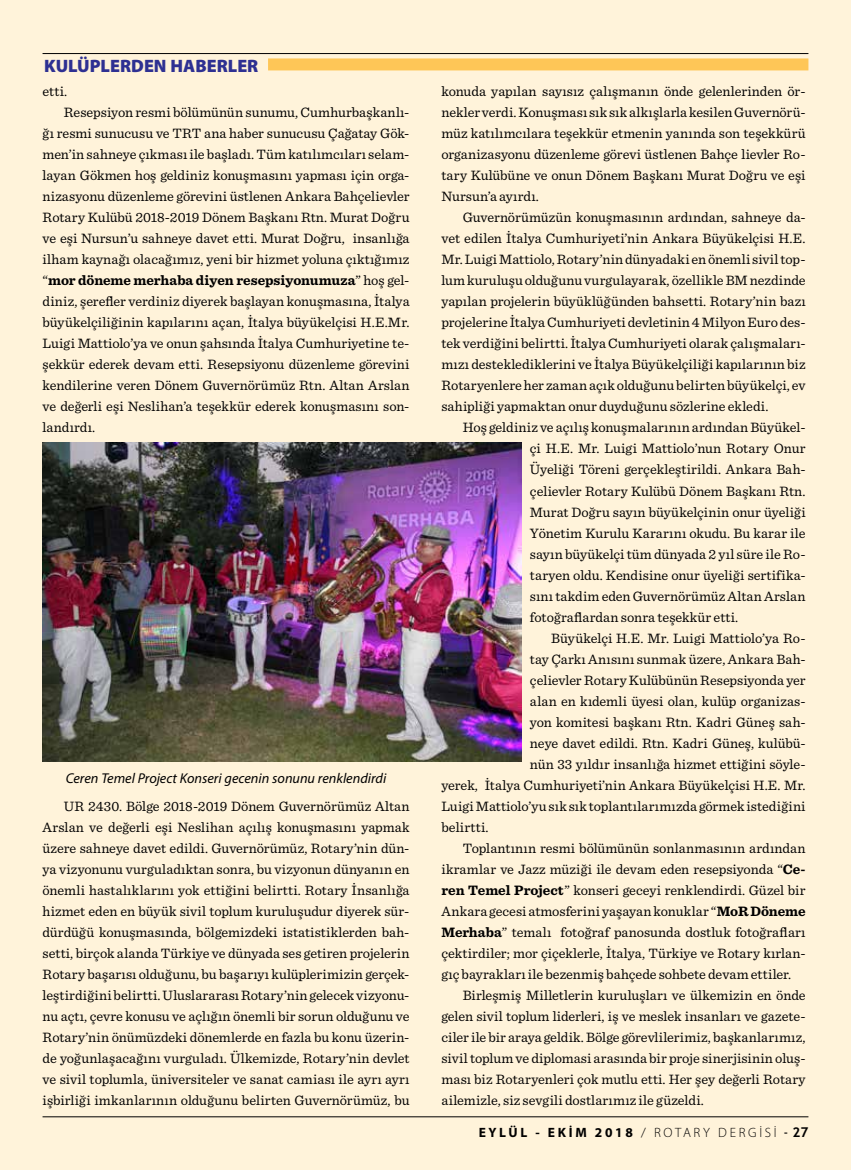
<style>
.page{position:relative;width:851px;height:1170px;background:#fff}
.page>*{position:absolute;margin:0;border:0;box-sizing:border-box;transform-origin:0 0}
.t1{font:900 18px "Myriad Pro";color:#2e3092}
.t2{font:14.25px/21px "Sentinel";color:#000;text-align:justify}
.t3{font:italic 14.25px "Myriad Pro";color:#000}
.t4{font:700 14.25px "Sentinel";color:#000}
.t5{font:700 13.5px "Myriad Pro";letter-spacing:.2em;color:#000}
.s1{font-weight:400}
.s2{font-weight:700}
.s3{font-weight:300}
.s4{font-family:"Trebuchet MS";font-weight:400}
.s5{font-family:"Trebuchet MS"}
</style>
<div class="page">
<div style="left:0;top:0;width:850px;height:1169px;background:#fff3da"></div>
<div style="left:268px;top:58px;width:540px;height:12px;background:#fec657"></div>
<hr style="left:43px;top:53px;width:765px;height:1px;background:#000">
<hr style="left:43px;top:1116px;width:765px;height:1px;background:#000">
<img style="left:43px;top:442px;width:478px;height:319px">
<p class="t1" style="left:44px;top:54px;width:216px">KULÜPLERDEN HABERLER</p>
<p class="t2" style="left:43px;top:80px;width:26px">etti.</p>
<p class="t2" style="left:64px;top:101px;width:347px">Resepsiyon resmi bölümünün sunumu, Cumhurbaşkanlı-</p>
<p class="t2" style="left:43px;top:122px;width:368px">ğı resmi sunucusu ve TRT ana haber sunucusu Çağatay Gök-</p>
<p class="t2" style="left:43px;top:143px;width:368px">men’in sahneye çıkması ile başladı. Tüm katılımcıları selam-</p>
<p class="t2" style="left:43px;top:164px;width:368px">layan Gökmen hoş geldiniz konuşmasını yapması için orga-</p>
<p class="t2" style="left:43px;top:185px;width:368px">nizasyonu düzenleme görevini üstlenen Ankara Bahçelievler</p>
<p class="t2" style="left:43px;top:206px;width:368px">Rotary Kulübü 2018-2019 Dönem Başkanı Rtn. Murat Doğru</p>
<p class="t2" style="left:43px;top:227px;width:368px">ve eşi Nursun’u sahneye davet etti. Murat Doğru, insanlığa</p>
<p class="t2" style="left:43px;top:248px;width:368px">ilham kaynağı olacağımız, yeni bir hizmet yoluna çıktığımız</p>
<p class="t4" style="left:43px;top:269px;width:368px"><span class="s1">“</span>mor döneme merhaba diyen resepsiyonumuza<span class="s1">” hoş gel-</span></p>
<p class="t2" style="left:43px;top:290px;width:368px">diniz, şerefler verdiniz diyerek başlayan konuşmasına, İtalya</p>
<p class="t2" style="left:43px;top:311px;width:368px">büyükelçiliğinin kapılarını açan, İtalya büyükelçisi H.E.Mr.</p>
<p class="t2" style="left:43px;top:332px;width:368px">Luigi Mattiolo’ya ve onun şahsında İtalya Cumhuriyetine te-</p>
<p class="t2" style="left:43px;top:353px;width:368px">şekkür ederek devam etti. Resepsiyonu düzenleme görevini</p>
<p class="t2" style="left:43px;top:374px;width:368px">kendilerine veren Dönem Guvernörümüz Rtn. Altan Arslan</p>
<p class="t2" style="left:43px;top:395px;width:368px">ve değerli eşi Neslihan’a teşekkür ederek konuşmasını son-</p>
<p class="t2" style="left:43px;top:416px;width:54px">landırdı.</p>
<p class="t3" style="left:66px;top:769px;width:322px">Ceren Temel Project Konseri gecenin sonunu renklendirdi</p>
<p class="t2" style="left:43px;top:794px;width:368px;text-indent:21px">UR 2430. Bölge 2018-2019 Dönem Guvernörümüz Altan Arslan ve değerli eşi Neslihan açılış konuşmasını yapmak üzere sahneye davet edildi. Guvernörümüz, Rotary’nin dün&shy;ya vizyonunu vurguladıktan sonra, bu vizyonun dünyanın en önemli hastalıklarını yok ettiğini belirtti. Rotary İnsanlığa hizmet eden en büyük sivil toplum kuruluşudur diyerek sür&shy;dürdüğü konuşmasında, bölgemizdeki istatistiklerden bah&shy;setti, birçok alanda Türkiye ve dünyada ses getiren projelerin Rotary başarısı olduğunu, bu başarıyı kulüplerimizin gerçek&shy;leştirdiğini belirtti. Uluslararası Rotary’nin gelecek vizyonu&shy;nu açtı, çevre konusu ve açlığın önemli bir sorun olduğunu ve Rotary’nin önümüzdeki dönemlerde en fazla bu konu üzerin&shy;de yoğunlaşacağını vurguladı. Ülkemizde, Rotary’nin devlet ve sivil toplumla, üniversiteler ve sanat camiası ile ayrı ayrı işbirliği imkanlarının olduğunu belirten Guvernörümüz, bu</p>
<p class="t2" style="left:441px;top:80px;width:365px">konuda yapılan sayısız çalışmanın önde gelenlerinden ör&shy;nekler verdi. Konuşması sık sık alkışlarla kesilen Guvernörü&shy;müz katılımcılara teşekkür etmenin yanında son teşekkürü organizasyonu düzenleme görevi üstlenen Bahçe lievler Ro&shy;tary Kulübüne ve onun Dönem Başkanı Murat Doğru ve eşi Nursun’a ayırdı.</p>
<p class="t2" style="left:441px;top:206px;width:365px;text-indent:21px">Guvernörümüzün konuşmasının ardından, sahneye da&shy;vet edilen İtalya Cumhuriyeti’nin Ankara Büyükelçisi H.E.<br>Mr. Luigi Mattiolo, Rotary’nin dünyadaki en önemli sivil top&shy;lum kuruluşu olduğunu vurgulayarak, özellikle BM nezdinde yapılan projelerin büyüklüğünden bahsetti. Rotary’nin bazı projelerine İtalya Cumhuriyeti devletinin 4 Milyon Euro des&shy;tek verdiğini belirtti. İtalya Cumhuriyeti olarak çalışmaları&shy;mızı desteklediklerini ve İtalya Büyükelçiliği kapılarının biz Rotaryenlere her zaman açık olduğunu belirten büyükelçi, ev sahipliği yapmaktan onur duyduğunu sözlerine ekledi.</p>
<p class="t2" style="left:530px;top:416px;width:277px;text-indent:-67px">Hoş geldiniz ve açılış konuşmalarının ardından Büyükel&shy;çi H.E. Mr. Luigi Mattiolo’nun Rotary Onur Üyeliği Töreni gerçekleştirildi. Ankara Bah&shy;çelievler Rotary Kulübü Dönem Başkanı Rtn.<br>Murat Doğru sayın büyükelçinin onur üyeliği Yönetim Kurulu Kararını okudu. Bu karar ile sayın büyükelçi tüm dünyada 2 yıl süre ile Ro&shy;taryen oldu. Kendisine onur üyeliği sertifika&shy;sını takdim eden Guvernörümüz Altan Arslan fotoğraflardan sonra teşekkür etti.</p>
<p class="t2" style="left:551px;top:626px;width:256px">Büyükelçi H.E. Mr. Luigi Mattiolo’ya Ro-</p>
<p class="t2" style="left:530px;top:647px;width:277px">tay Çarkı Anısını sunmak üzere, Ankara Bah-</p>
<p class="t2" style="left:530px;top:668px;width:277px">çelievler Rotary Kulübünün Resepsiyonda yer</p>
<p class="t2" style="left:530px;top:689px;width:277px">alan en kıdemli üyesi olan, kulüp organizas-</p>
<p class="t2" style="left:530px;top:710px;width:277px">yon komitesi başkanı Rtn. Kadri Güneş sah-</p>
<p class="t2" style="left:530px;top:731px;width:277px">neye davet edildi. Rtn. Kadri Güneş, kulübü-</p>
<p class="t2" style="left:530px;top:752px;width:277px">nün 33 yıldır insanlığa hizmet ettiğini söyle-</p>
<p class="t2" style="left:441px;top:773px;width:365px">yerek, İtalya Cumhuriyeti’nin Ankara Büyükelçisi H.E. Mr.</p>
<p class="t2" style="left:441px;top:794px;width:365px">Luigi Mattiolo’yu sık sık toplantılarımızda görmek istediğini</p>
<p class="t2" style="left:441px;top:815px;width:49px">belirtti.</p>
<p class="t2" style="left:462px;top:836px;width:344px">Toplantının resmi bölümünün sonlanmasının ardından</p>
<p class="t2" style="left:441px;top:857px;width:365px">ikramlar ve Jazz müziği ile devam eden resepsiyonda “<span class="s2">Ce-</span></p>
<p class="t2" style="left:441px;top:878px;width:365px"><span class="s2">ren Temel Project</span>” konseri geceyi renklendirdi. Güzel bir</p>
<p class="t2" style="left:441px;top:899px;width:365px">Ankara gecesi atmosferini yaşayan konuklar “<span class="s2">MoR Döneme</span></p>
<p class="t2" style="left:441px;top:920px;width:365px"><span class="s2">Merhaba</span>” temalı fotoğraf panosunda dostluk fotoğrafları</p>
<p class="t2" style="left:441px;top:941px;width:365px">çektirdiler; mor çiçeklerle, İtalya, Türkiye ve Rotary kırlan-</p>
<p class="t2" style="left:441px;top:962px;width:351px">gıç bayrakları ile bezenmiş bahçede sohbete devam ettiler.</p>
<p class="t2" style="left:462px;top:983px;width:344px">Birleşmiş Milletlerin kuruluşları ve ülkemizin en önde</p>
<p class="t2" style="left:441px;top:1004px;width:365px">gelen sivil toplum liderleri, iş ve meslek insanları ve gazete-</p>
<p class="t2" style="left:441px;top:1025px;width:365px">ciler ile bir araya geldik. Bölge görevlilerimiz, başkanlarımız,</p>
<p class="t2" style="left:441px;top:1046px;width:365px">sivil toplum ve diplomasi arasında bir proje sinerjisinin oluş-</p>
<p class="t2" style="left:441px;top:1067px;width:365px">ması biz Rotaryenleri çok mutlu etti. Her şey değerli Rotary</p>
<p class="t2" style="left:441px;top:1088px;width:264px">ailemizle, siz sevgili dostlarımız ile güzeldi.</p>
<p class="t5" style="left:478px;top:1123px;width:331px">EYLÜL - EKİM 2018 <span class="s3">/ ROTARY DERGİSİ</span> <span class="s4">-</span> <span class="s5">27</span></p>
</div>
